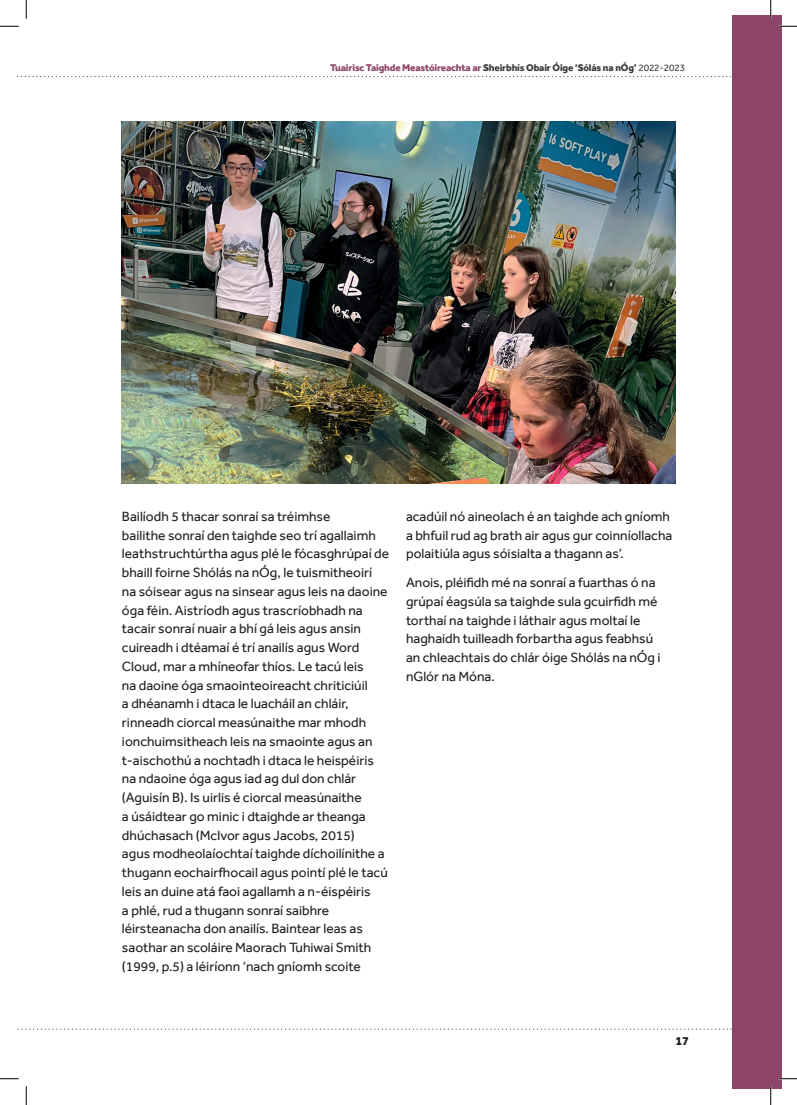
<style>
.page{position:relative;width:797px;height:1105px;background:#fff}
.page>*{position:absolute;margin:0;border:0;box-sizing:border-box;transform-origin:0 0}
.Body{font:13.75px/18.8px "Effra";color:#231f20}
.t1{font:800 12.5px "Effra";color:#231f20}
.t2{font:800 10px "Effra";letter-spacing:-.015em;color:#8d4469}
.s1{color:#3d3d3b}
.s2{font-weight:400;color:#3d3d3b}
</style>
<div class="page">
<svg style="left:17px;top:1028px;width:714px;height:2px"></svg>
<svg style="left:17px;top:76px;width:714px;height:1px"></svg>
<div style="left:731px;top:16px;width:50px;height:1073px;background:#8d4469"></div>
<img style="left:122px;top:122px;width:553px;height:361px">
<svg style="left:0;top:25px;width:19px;height:2px"></svg>
<svg style="left:778px;top:25px;width:19px;height:2px"></svg>
<svg style="left:0;top:1078px;width:19px;height:1px"></svg>
<svg style="left:778px;top:1078px;width:19px;height:1px"></svg>
<svg style="left:25px;top:0;width:2px;height:19px"></svg>
<svg style="left:25px;top:1086px;width:2px;height:19px"></svg>
<svg style="left:770px;top:0;width:1px;height:19px"></svg>
<svg style="left:770px;top:1086px;width:1px;height:19px"></svg>
<p class="t2" style="left:330px;top:62px;width:356px">Tuairisc Taighde Meastóireachta ar <span class="s1">Sheirbhís Obair Óige ‘Sólás na nÓg’</span> <span class="s2">2022-2023</span></p>
<p class="Body" style="left:122px;top:507px;width:269px">Bailíodh 5 thacar sonraí sa tréimhse<br>bailithe sonraí den taighde seo trí agallaimh leathstruchtúrtha agus plé le fócasghrúpaí de bhaill foirne Shólás na nÓg, le tuismitheoirí na sóisear agus na sinsear agus leis na daoine óga féin. Aistríodh agus trascríobhadh na tacair sonraí nuair a bhí gá leis agus ansin cuireadh i dtéamaí é trí anailís agus Word Cloud, mar a mhíneofar thíos. Le tacú leis<br>na daoine óga smaointeoireacht chriticiúil<br>a dhéanamh i dtaca le luacháil an chláir, rinneadh ciorcal measúnaithe mar mhodh ionchuimsitheach leis na smaointe agus an t-aischothú a nochtadh i dtaca le heispéiris na ndaoine óga agus iad ag dul don chlár (Aguisín B). Is uirlis é ciorcal measúnaithe<br>a úsáidtear go minic i dtaighde ar theanga dhúchasach (McIvor agus Jacobs, 2015)<br>agus modheolaíochtaí taighde díchoilínithe a thugann eochairfhocail agus pointí plé le tacú leis an duine atá faoi agallamh a n-éispéiris<br>a phlé, rud a thugann sonraí saibhre léirsteanacha don anailís. Baintear leas as saothar an scoláire Maorach Tuhiwai Smith (1999, p.5) a léiríonn ‘nach gníomh scoite</p>
<p class="Body" style="left:406px;top:507px;width:268px">acadúil nó aineolach é an taighde ach gníomh a bhfuil rud ag brath air agus gur coinníollacha polaitiúla agus sóisialta a thagann as’.</p>
<p class="Body" style="left:406px;top:573px;width:256px">Anois, pléifidh mé na sonraí a fuarthas ó na grúpaí éagsúla sa taighde sula gcuirfidh mé torthaí na taighde i láthair agus moltaí le haghaidh tuilleadh forbartha agus feabhsú an chleachtais do chlár óige Shólás na nÓg i nGlór na Móna.</p>
<p class="t1" style="left:675px;top:1033px;width:15px">17</p>
</div>
